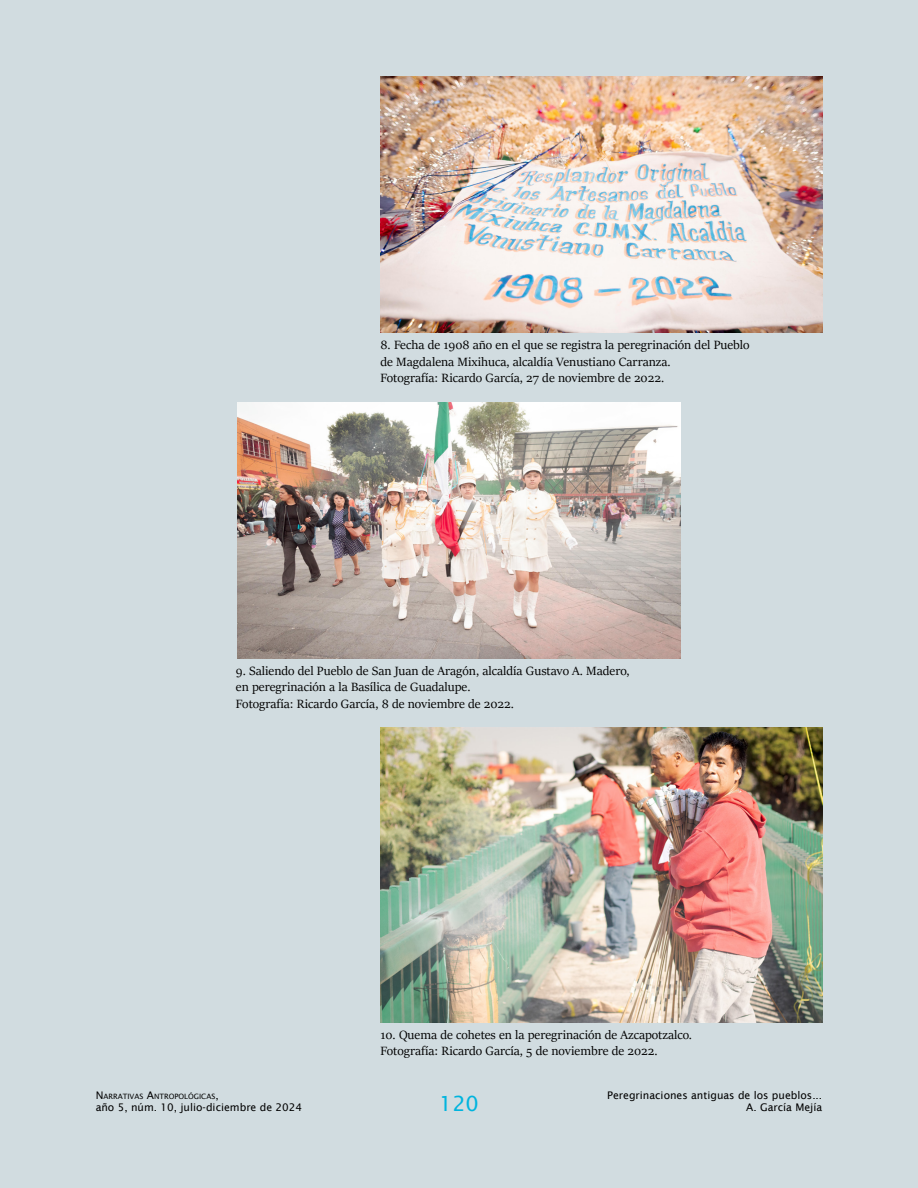
<style>
.page{position:relative;width:918px;height:1188px;background:#d1dce0}
.page>*{position:absolute;margin:0;border:0;box-sizing:border-box;transform-origin:0 0}
.t1{font:21px "Lucida Sans";color:#00b4de}
.Pie_de_figura{font:13.5px/16.5px "Sitka Display";color:#000}
.t2{font:10.5px "Lucida Sans";color:#000}
.t3{font:7.35px "Lucida Sans";color:#000}
.s1{font-size:10.5px}
</style>
<div class="page">
<img style="left:380px;top:77px;width:442px;height:256px">
<img style="left:238px;top:402px;width:442px;height:256px">
<img style="left:380px;top:727px;width:442px;height:295px">
<p class="Pie_de_figura" style="left:381px;top:336px;width:371px">8. Fecha de 1908 año en el que se registra la peregrinación del Pueblo de Magdalena Mixihuca, alcaldía Venustiano Carranza.<br>Fotografía: Ricardo García, 27 de noviembre de 2022.</p>
<p class="Pie_de_figura" style="left:236px;top:662px;width:395px">9. Saliendo del Pueblo de San Juan de Aragón, alcaldía Gustavo A. Madero, en peregrinación a la Basílica de Guadalupe.<br>Fotografía: Ricardo García, 8 de noviembre de 2022.</p>
<p class="Pie_de_figura" style="left:381px;top:1025px;width:313px">10. Quema de cohetes en la peregrinación de Azcapotzalco.<br>Fotografía: Ricardo García, 5 de noviembre de 2022.</p>
<p class="t3" style="left:96px;top:1092px;width:125px"><span class="s1">N</span>ARRATIVAS <span class="s1">A</span>NTROPOLÓGICAS<span class="s1">,</span></p>
<h1 class="t1" style="left:439px;top:1092px;width:41px">120</h1>
<p class="t2" style="left:607px;top:1089px;width:217px">Peregrinaciones antiguas de los pueblos...</p>
<p class="t2" style="left:96px;top:1101px;width:208px">año 5, núm. 10, julio-diciembre de 2024</p>
<p class="t2" style="left:746px;top:1101px;width:77px">A. García Mejía</p>
</div>
